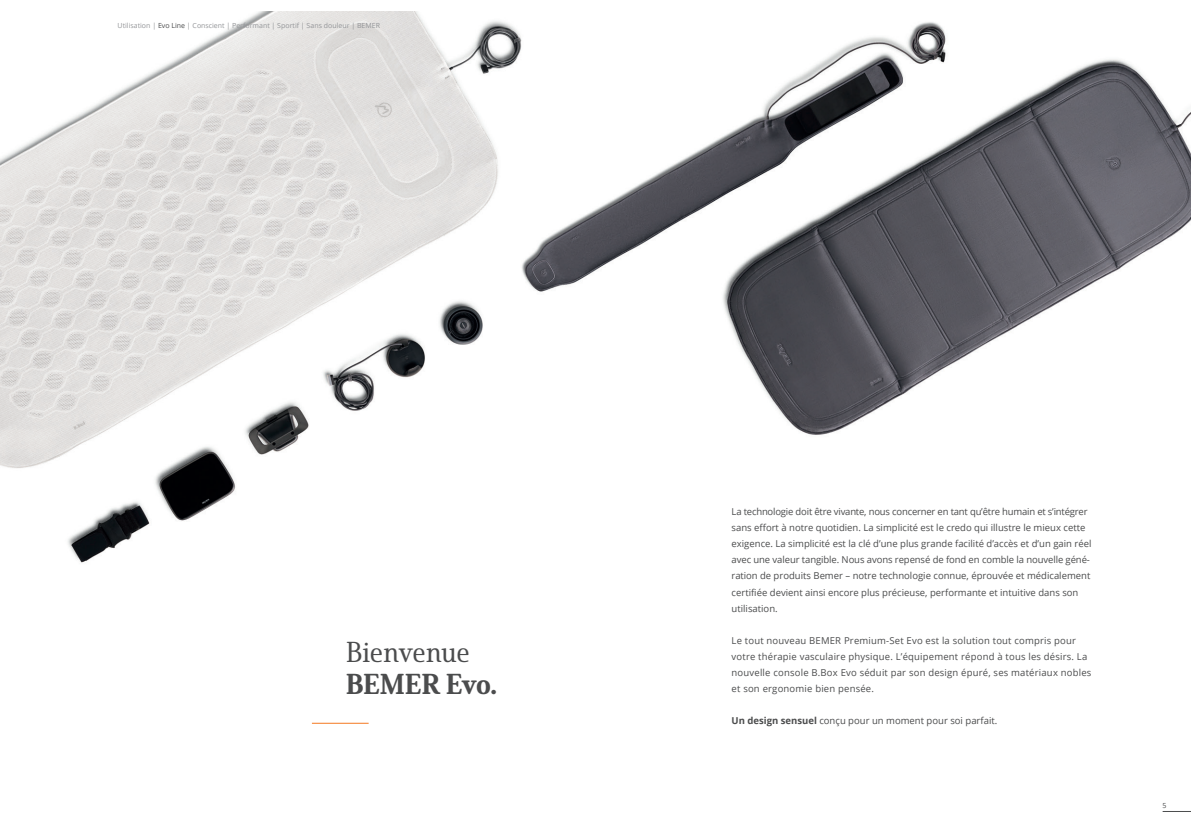
<style>
.page{position:relative;width:1191px;height:823px;background:#fff}
.page>*{position:absolute;margin:0;border:0;box-sizing:border-box;transform-origin:0 0}
.t1{font:28px "Solitas Serif Nor Med";letter-spacing:-.02em;color:#4b4c4d}
.t2{font:28px "Solitas Serif Nor Ex B";letter-spacing:-.01em;color:#4b4c4d}
.t3{font:9.5px/16px "Open Sans";color:#4b4c4d}
.t4{font:9.5px/16px "Open Sans";letter-spacing:.02em;color:#4b4c4d}
.t5{font:7px "Open Sans";color:#939598}
.t6{font:7px "Open Sans";color:#4b4c4d}
.s1{color:#4b4c4d}
.s2{font-weight:700}
</style>
<div class="page">
<img style="left:0;top:11px;width:1191px;height:713px">
<hr style="left:312px;top:722px;width:57px;height:1px;background:#f47921">
<p class="t5" style="left:118px;top:21px;width:264px">Utilisation | <span class="s1">Evo Line</span> | Conscient | Performant | Sportif | Sans douleur | BEMER</p>
<h1 class="t1" style="left:346px;top:634px;width:125px">Bienvenue</h1>
<h1 class="t2" style="left:346px;top:666px;width:153px">BEMER Evo.</h1>
<p class="t3" style="left:731px;top:503px;width:361px">La technologie doit être vivante, nous concerner en tant qu’être humain et s’intégrer sans effort à notre quotidien. La simplicité est le credo qui illustre le mieux cette exigence. La simplicité est la clé d’une plus grande facilité d’accès et d’un gain réel avec une valeur tangible. Nous avons repensé de fond en comble la nouvelle géné&shy;ration de produits Bemer – notre technologie connue, éprouvée et médicalement certifiée devient ainsi encore plus précieuse, performante et intuitive dans son utilisation.</p>
<p class="t4" style="left:731px;top:631px;width:361px">Le tout nouveau BEMER Premium-Set Evo est la solution tout compris pour votre thérapie vasculaire physique. L’équipement répond à tous les désirs. La nouvelle console B.Box Evo séduit par son design épuré, ses matériaux nobles et son ergonomie bien pensée.</p>
<p class="t3" style="left:731px;top:711px;width:267px"><span class="s2">Un design sensuel</span> conçu pour un moment pour soi parfait.</p>
<p class="t6" style="left:1162px;top:800px;width:6px">5</p>
</div>
